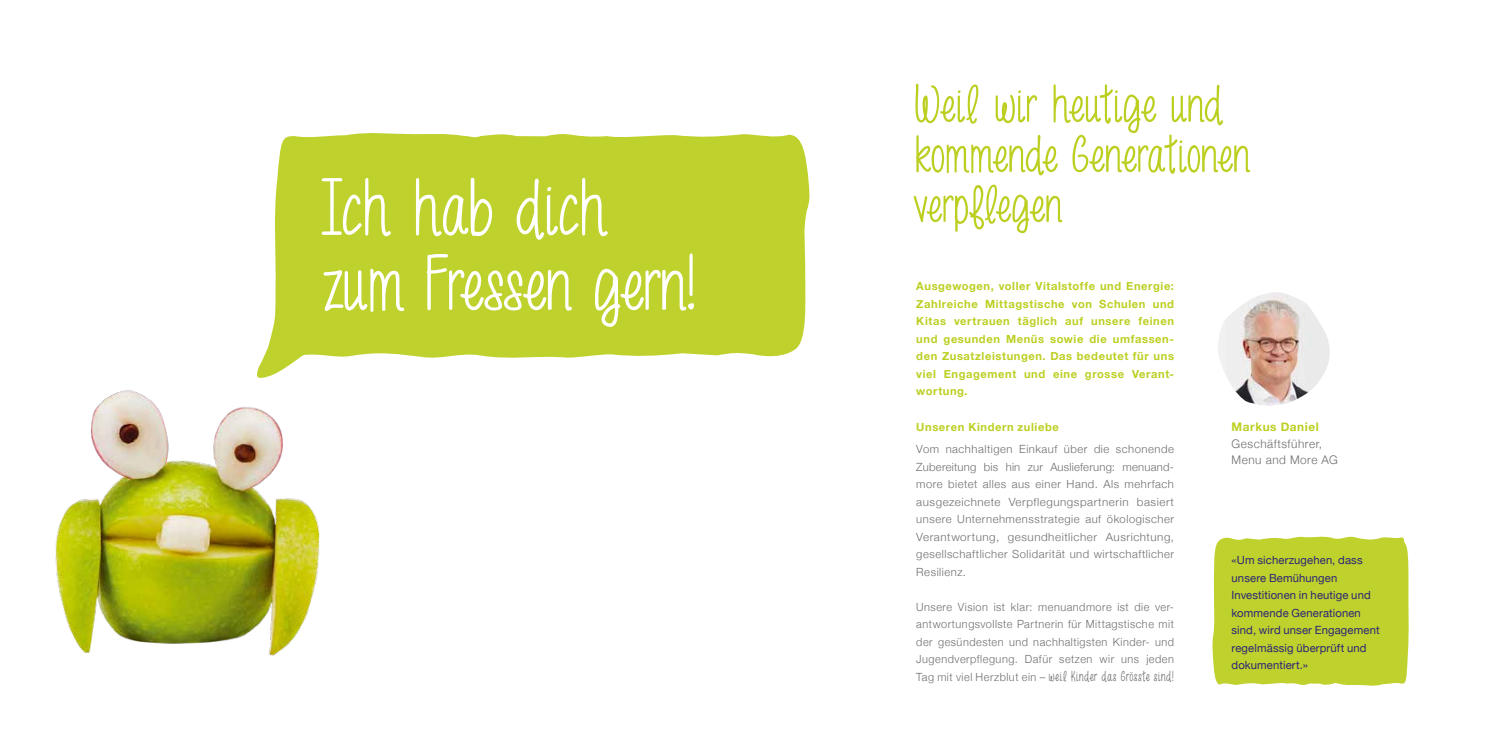
<style>
.page{position:relative;width:1489px;height:745px;background:#fff}
.page>*{position:absolute;margin:0;border:0;box-sizing:border-box;transform-origin:0 0}
.t1{font:500 75.38px/75.4px "menuandmorefont";letter-spacing:-.015em;color:#fff}
.t2{font:500 50px/50px "menuandmorefont";letter-spacing:-.01em;color:#bccf21}
.t3{font:500 13.75px "menuandmorefont";letter-spacing:.03em;color:#706f6f}
.t4{font:300 11.88px/16.2px "Helvetica Neue";letter-spacing:.045em;color:#706f6f}
.t5{font:700 11.88px "Helvetica Neue";letter-spacing:.05em;color:#bccf21}
.t6{font:300 11.25px/17.5px "Helvetica Neue";letter-spacing:.045em;color:#706f6f;text-align:justify}
.t7{font:700 11.25px/17.5px "Helvetica Neue";letter-spacing:.055em;color:#bccf21;text-align:justify}
.t8{font:11.25px/17.5px "Helvetica Neue";letter-spacing:.01em;color:#2b2577}
.s1{font-family:"Helvetica Neue";font-weight:300;font-size:11.25px}
</style>
<div class="page">
<svg style="left:258px;top:133px;width:552px;height:237px;background:#c5d643"></svg>
<img style="left:1218px;top:292px;width:111px;height:114px">
<img style="left:55px;top:370px;width:265px;height:286px">
<div style="left:1212px;top:536px;width:197px;height:150px;background:#bfd12c"></div>
<h1 class="t1" style="left:321px;top:174px;width:378px">Ich hab dich zum Fressen gern!</h1>
<h2 class="t2" style="left:913px;top:82px;width:338px">Weil wir heutige und kommende Generationen verpflegen</h2>
<p class="t7" style="left:916px;top:278px;width:259px">Ausgewogen, voller Vitalstoffe und Energie:<br>Zahlreiche Mittagstische von Schulen und Kitas vertrauen täglich auf unsere feinen und gesunden Menüs sowie die umfassen&shy;den Zusatzleistungen. Das bedeutet für uns viel Engagement und eine grosse Verant&shy;wortung.</p>
<p class="t7" style="left:916px;top:418px;width:144px">Unseren Kindern zuliebe</p>
<p class="t6" style="left:916px;top:439px;width:259px">Vom nachhaltigen Einkauf über die schonende Zubereitung bis hin zur Auslieferung: menuand&shy;more bietet alles aus einer Hand. Als mehrfach ausgezeichnete Verpflegungspartnerin basiert unsere Unternehmensstrategie auf ökologischer Verantwortung, gesundheitlicher Ausrichtung, gesellschaftlicher Solidarität und wirtschaftlicher Resilienz.</p>
<p class="t6" style="left:916px;top:596px;width:259px">Unsere Vision ist klar: menuandmore ist die ver&shy;antwortungsvollste Partnerin für Mittagstische mit der gesündesten und nachhaltigsten Kinder- und Jugendverpflegung. Dafür setzen wir uns jeden</p>
<p class="t3" style="left:916px;top:669px;width:259px"><span class="s1">Tag mit viel Herzblut ein –</span> weil Kinder das Grösste sind!</p>
<p class="t5" style="left:1231px;top:417px;width:89px">Markus Daniel</p>
<p class="t4" style="left:1231px;top:434px;width:108px">Geschäftsführer,<br>Menu and More AG</p>
<p class="t8" style="left:1231px;top:551px;width:149px">«Um sicherzugehen, dass unsere Bemühungen<br>Investitionen in heutige und kommende Generationen sind, wird unser Engagement regelmässig überprüft und dokumentiert.»</p>
</div>
